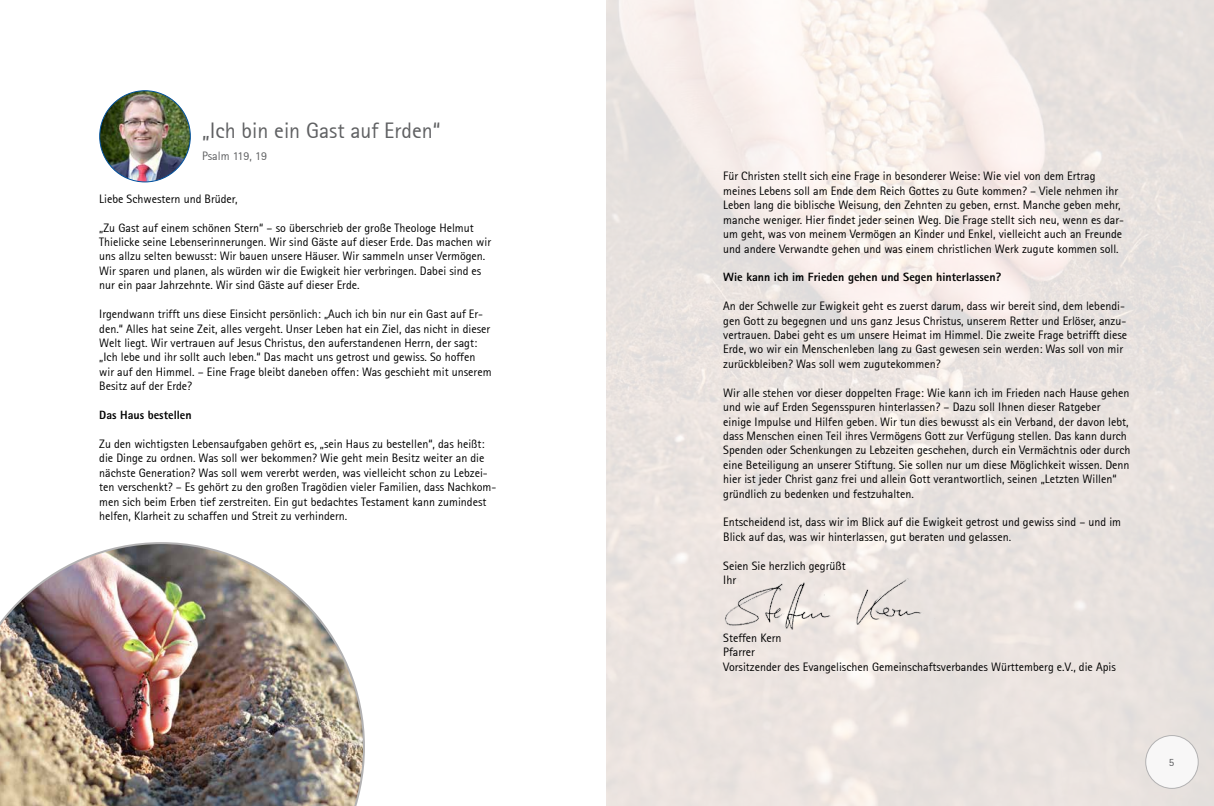
<style>
.page{position:relative;width:1214px;height:806px;background:#fff}
.page>*{position:absolute;margin:0;border:0;box-sizing:border-box;transform-origin:0 0}
.t1{font:22px "Agfa Rotis Sans Serif";color:#5f6062}
.t2{font:12px/14.4px "Agfa Rotis Sans Serif";color:#000}
.t3{font:800 12px "Rotis Sans Serif Pro";color:#000}
.t4{font:12px "Agfa Rotis Sans Serif";color:#5f6062}
.t5{font:11px "Agfa Rotis Sans Serif";color:#5f6062}
</style>
<div class="page">
<img style="left:0;top:542px;width:365px;height:263px">
<img style="left:715px;top:556px;width:221px;height:88px">
<div style="left:1145px;top:735px;width:52px;height:52px;background:#f8f7f7;border-radius:50%"></div>
<div style="left:1144px;top:734px;width:54px;height:54px;border:1px solid #b3b2b3;border-radius:50%"></div>
<img style="left:100px;top:91px;width:90px;height:91px;border-radius:45px">
<h1 class="t1" style="left:202px;top:117px;width:240px">„Ich bin ein Gast auf Erden“</h1>
<p class="t4" style="left:202px;top:148px;width:66px">Psalm 119, 19</p>
<p class="t2" style="left:99px;top:191px;width:140px">Liebe Schwestern und Brüder,</p>
<p class="t2" style="left:99px;top:220px;width:393px">„Zu Gast auf einem schönen Stern“ – so überschrieb der große Theologe Helmut Thielicke seine Lebenserinnerungen. Wir sind Gäste auf dieser Erde. Das machen wir uns allzu selten bewusst: Wir bauen unsere Häuser. Wir sammeln unser Vermögen.<br>Wir sparen und planen, als würden wir die Ewigkeit hier verbringen. Dabei sind es nur ein paar Jahrzehnte. Wir sind Gäste auf dieser Erde.</p>
<p class="t2" style="left:99px;top:306px;width:394px">Irgendwann trifft uns diese Einsicht persönlich: „Auch ich bin nur ein Gast auf Er&shy;den.“ Alles hat seine Zeit, alles vergeht. Unser Leben hat ein Ziel, das nicht in dieser Welt liegt. Wir vertrauen auf Jesus Christus, den auferstandenen Herrn, der sagt: „Ich lebe und ihr sollt auch leben.“ Das macht uns getrost und gewiss. So hoffen wir auf den Himmel. – Eine Frage bleibt daneben offen: Was geschieht mit unserem Besitz auf der Erde?</p>
<p class="t3" style="left:99px;top:407px;width:94px">Das Haus bestellen</p>
<p class="t2" style="left:99px;top:436px;width:398px">Zu den wichtigsten Lebensaufgaben gehört es, „sein Haus zu bestellen“, das heißt: die Dinge zu ordnen. Was soll wer bekommen? Wie geht mein Besitz weiter an die nächste Generation? Was soll wem vererbt werden, was vielleicht schon zu Lebzei&shy;ten verschenkt? – Es gehört zu den großen Tragödien vieler Familien, dass Nachkom&shy;men sich beim Erben tief zerstreiten. Ein gut bedachtes Testament kann zumindest helfen, Klarheit zu schaffen und Streit zu verhindern.</p>
<p class="t2" style="left:723px;top:169px;width:402px">Für Christen stellt sich eine Frage in besonderer Weise: Wie viel von dem Ertrag meines Lebens soll am Ende dem Reich Gottes zu Gute kommen? – Viele nehmen ihr Leben lang die biblische Weisung, den Zehnten zu geben, ernst. Manche geben mehr, manche weniger. Hier findet jeder seinen Weg. Die Frage stellt sich neu, wenn es dar&shy;um geht, was von meinem Vermögen an Kinder und Enkel, vielleicht auch an Freunde und andere Verwandte gehen und was einem christlichen Werk zugute kommen soll.</p>
<p class="t3" style="left:723px;top:269px;width:279px">Wie kann ich im Frieden gehen und Segen hinterlassen?</p>
<p class="t2" style="left:723px;top:299px;width:405px">An der Schwelle zur Ewigkeit geht es zuerst darum, dass wir bereit sind, dem lebendi&shy;gen Gott zu begegnen und uns ganz Jesus Christus, unserem Retter und Erlöser, anzu&shy;vertrauen. Dabei geht es um unsere Heimat im Himmel. Die zweite Frage betrifft diese Erde, wo wir ein Menschenleben lang zu Gast gewesen sein werden: Was soll von mir zurückbleiben? Was soll wem zugutekommen?</p>
<p class="t2" style="left:723px;top:385px;width:408px">Wir alle stehen vor dieser doppelten Frage: Wie kann ich im Frieden nach Hause gehen und wie auf Erden Segensspuren hinterlassen? – Dazu soll Ihnen dieser Ratgeber einige Impulse und Hilfen geben. Wir tun dies bewusst als ein Verband, der davon lebt, dass Menschen einen Teil ihres Vermögens Gott zur Verfügung stellen. Das kann durch Spenden oder Schenkungen zu Lebzeiten geschehen, durch ein Vermächtnis oder durch eine Beteiligung an unserer Stiftung. Sie sollen nur um diese Möglichkeit wissen. Denn hier ist jeder Christ ganz frei und allein Gott verantwortlich, seinen „Letzten Willen“ gründlich zu bedenken und festzuhalten.</p>
<p class="t2" style="left:723px;top:515px;width:399px">Entscheidend ist, dass wir im Blick auf die Ewigkeit getrost und gewiss sind – und im<br>Blick auf das, was wir hinterlassen, gut beraten und gelassen.</p>
<p class="t2" style="left:723px;top:558px;width:124px">Seien Sie herzlich gegrüßt<br>Ihr</p>
<p class="t2" style="left:723px;top:630px;width:394px">Steffen Kern<br>Pfarrer<br>Vorsitzender des Evangelischen Gemeinschaftsverbandes Württemberg e.V., die Apis</p>
<p class="t5" style="left:1168px;top:755px;width:7px">5</p>
</div>
